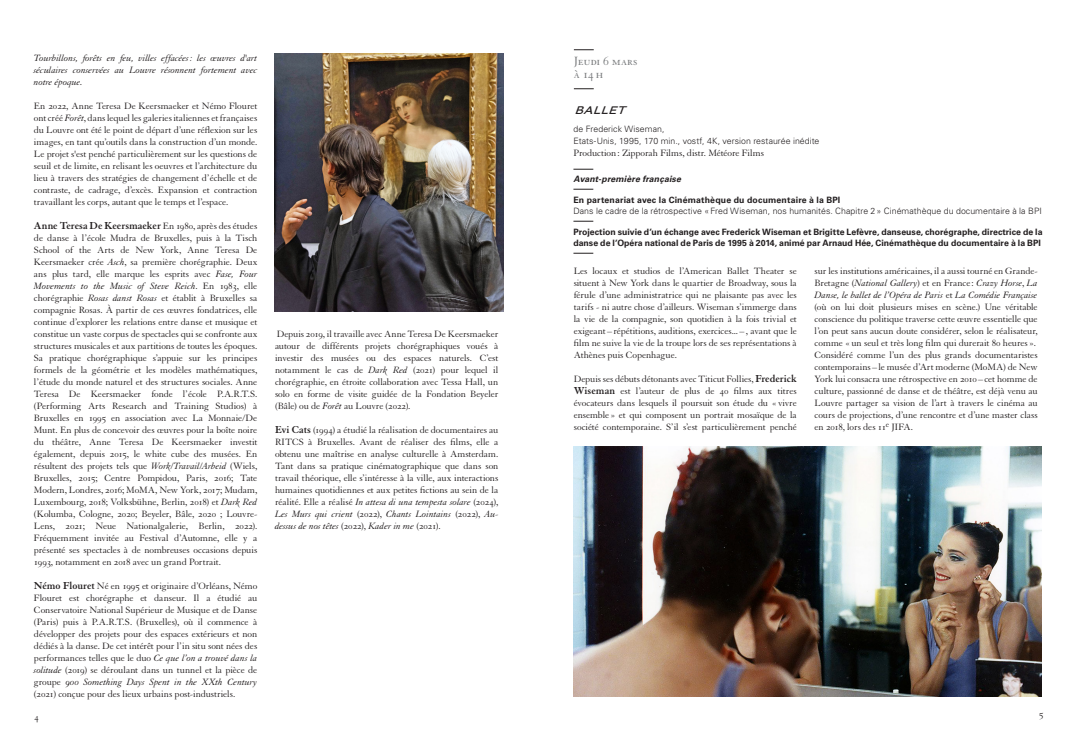
<style>
.page{position:relative;width:1078px;height:740px;background:#fff}
.page>*{position:absolute;margin:0;border:0;box-sizing:border-box;transform-origin:0 0}
.t1{font:13px/13px "Granjon LT Std";color:#77797b}
.t2{font:700 11px "Granjon LT Std";color:#231f20}
.t3{font:italic 11px "Louvre Sans Med";color:#231f20}
.t4{font:10px/12px "Granjon LT Std";letter-spacing:-.01em;color:#231f20;text-align:justify}
.t5{font:italic 10px/12px "Granjon LT Std";color:#231f20;text-align:justify}
.t6{font:700 8.8px/11px "Univers LT Std";color:#231f20}
.t7{font:300 8.8px/12px "Univers LT Std";letter-spacing:.005em;color:#231f20}
.t8{font:700 8.8px "Univers LT Std";letter-spacing:.02em;color:#231f20}
.t9{font:italic 700 8.8px "Univers LT Std";letter-spacing:.015em;color:#231f20}
.s1{font-style:italic}
.s2{font-weight:400;font-size:10px}
.s3{font-weight:700;font-size:11px}
</style>
<div class="page">
<img style="left:274px;top:54px;width:229px;height:258px">
<svg style="left:573px;top:169px;width:20px;height:1px"></svg>
<svg style="left:573px;top:189px;width:20px;height:1px"></svg>
<svg style="left:573px;top:221px;width:20px;height:1px"></svg>
<svg style="left:573px;top:253px;width:20px;height:1px"></svg>
<svg style="left:573px;top:49px;width:20px;height:1px"></svg>
<svg style="left:573px;top:88px;width:20px;height:1px"></svg>
<img style="left:573px;top:447px;width:467px;height:250px">
<p class="t5" style="left:34px;top:52px;width:225px">Tourbillons, forêts en feu, villes effacées: les œuvres d'art séculaires conservées au Louvre résonnent fortement avec notre époque.</p>
<p class="t4" style="left:34px;top:100px;width:225px">En 2022, Anne Teresa De Keersmaeker et Némo Flouret ont créé <span class="s1">Forêt</span>, dans lequel les galeries italiennes et françaises du Louvre ont été le point de départ d’une réflexion sur les images, en tant qu’outils dans la construction d’un monde.<br>Le projet s'est penché particulièrement sur les questions de seuil et de limite, en relisant les oeuvres et l’architecture du lieu à travers des stratégies de changement d’échelle et de contraste, de cadrage, d’excès. Expansion et contraction travaillant les corps, autant que le temps et l’espace.</p>
<p class="t2" style="left:34px;top:219px;width:225px">Anne Teresa De Keersmaeker <span class="s2">En 1980, après des études</span></p>
<p class="t4" style="left:34px;top:232px;width:225px">de danse à l’école Mudra de Bruxelles, puis à la Tisch School of the Arts de New York, Anne Teresa De Keersmaeker crée <span class="s1">Asch</span>, sa première chorégraphie. Deux ans plus tard, elle marque les esprits avec <span class="s1">Fase, Four Movements to the Music of Steve Reich</span>. En 1983, elle chorégraphie <span class="s1">Rosas danst Rosas</span> et établit à Bruxelles sa compagnie Rosas. À partir de ces œuvres fondatrices, elle continue d’explorer les relations entre danse et musique et constitue un vaste corpus de spectacles qui se confronte aux structures musicales et aux partitions de toutes les époques.<br>Sa pratique chorégraphique s’appuie sur les principes formels de la géométrie et les modèles mathématiques, l’étude du monde naturel et des structures sociales. Anne Teresa De Keersmaeker fonde l’école P.A.R.T.S. (Performing Arts Research and Training Studios) à Bruxelles en 1995 en association avec La Monnaie/De Munt. En plus de concevoir des œuvres pour la boîte noire du théâtre, Anne Teresa De Keersmaeker investit également, depuis 2015, le white cube des musées. En résultent des projets tels que <span class="s1">Work/Travail/Arbeid</span> (Wiels, Bruxelles, 2015; Centre Pompidou, Paris, 2016; Tate Modern, Londres, 2016; MoMA, New York, 2017; Mudam, Luxembourg, 2018; Volksbühne, Berlin, 2018) et <span class="s1">Dark Red </span>(Kolumba, Cologne, 2020; Beyeler, Bâle, 2020 ; Louvre-Lens, 2021; Neue Nationalgalerie, Berlin, 2022).<br>Fréquemment invitée au Festival d’Automne, elle y a présenté ses spectacles à de nombreuses occasions depuis 1993, notamment en 2018 avec un grand Portrait.</p>
<p class="t4" style="left:34px;top:580px;width:225px"><span class="s3">Némo Flouret</span> Né en 1995 et originaire d’Orléans, Némo Flouret est chorégraphe et danseur. Il a étudié au Conservatoire National Supérieur de Musique et de Danse (Paris) puis à P.A.R.T.S. (Bruxelles), où il commence à développer des projets pour des espaces extérieurs et non dédiés à la danse. De cet intérêt pour l’in situ sont nées des performances telles que le duo <span class="s1">Ce que l’on a trouvé dans la solitude</span> (2019) se déroulant dans un tunnel et la pièce de groupe <span class="s1">900 Something Days Spent in the XXth Century </span>(2021) conçue pour des lieux urbains post-industriels.</p>
<p class="t4" style="left:275px;top:328px;width:225px">Depuis 2019, il travaille avec Anne Teresa De Keersmaeker autour de différents projets chorégraphiques voués à investir des musées ou des espaces naturels. C’est notamment le cas de <span class="s1">Dark Red</span> (2021) pour lequel il chorégraphie, en étroite collaboration avec Tessa Hall, un solo en forme de visite guidée de la Fondation Beyeler (Bâle) ou de <span class="s1">Forêt</span> au Louvre (2022).</p>
<p class="t4" style="left:275px;top:424px;width:225px"><span class="s3">Evi Cats</span> (1994) a étudié la réalisation de documentaires au RITCS à Bruxelles. Avant de réaliser des films, elle a obtenu une maîtrise en analyse culturelle à Amsterdam.<br>Tant dans sa pratique cinématographique que dans son travail théorique, elle s’intéresse à la ville, aux interactions humaines quotidiennes et aux petites fictions au sein de la réalité. Elle a réalisé <span class="s1">In attesa di una tempesta solare</span> (2024), <span class="s1">Les Murs qui crient</span> (2022), <span class="s1">Chants Lointains</span> (2022), <span class="s1">Au&shy;dessus de nos têtes</span> (2022), <span class="s1">Kader in me</span> (2021).</p>
<h1 class="t1" style="left:573px;top:55px;width:65px">Jeudi 6 mars à 14h</h1>
<p class="t3" style="left:574px;top:103px;width:19px">Ball</p>
<p class="t3" style="left:607px;top:103px;width:21px">et</p>
<p class="t7" style="left:573px;top:122px;width:247px">de Frederick Wiseman,<br>Etats-Unis, 1995, 170 min., vostf, 4K, version restaurée inédite</p>
<p class="t4" style="left:573px;top:147px;width:192px">Production: Zipporah Films, distr. Météore Films</p>
<p class="t9" style="left:573px;top:173px;width:109px">Avant-première française</p>
<p class="t8" style="left:573px;top:194px;width:268px">En partenariat avec la Cinémathèque du documentaire à la BPI</p>
<p class="t7" style="left:573px;top:204px;width:470px">Dans le cadre de la rétrospective «Fred Wiseman, nos humanités. Chapitre 2» Cinémathèque du documentaire à la BPI</p>
<p class="t6" style="left:573px;top:226px;width:470px">Projection suivie d’un échange avec Frederick Wiseman et Brigitte Lefèvre, danseuse, chorégraphe, directrice de la danse de l’Opéra national de Paris de 1995 à 2014, animé par Arnaud Hée, Cinémathèque du documentaire à la BPI</p>
<p class="t4" style="left:573px;top:265px;width:224px">Les locaux et studios de l’American Ballet Theater se situent à New York dans le quartier de Broadway, sous la férule d’une administratrice qui ne plaisante pas avec les tarifs - ni autre chose d’ailleurs. Wiseman s’immerge dans la vie de la compagnie, son quotidien à la fois trivial et exigeant– répétitions, auditions, exercices... –, avant que le film ne suive la vie de la troupe lors de ses représentations à Athènes puis Copenhague.</p>
<p class="t4" style="left:573px;top:373px;width:224px">Depuis ses débuts détonants avec Titicut Follies, <span class="s3">Frederick Wiseman</span> est l’auteur de plus de 40 films aux titres évocateurs dans lesquels il poursuit son étude du « vivre ensemble» et qui composent un portrait mosaïque de la société contemporaine. S’il s’est particulièrement penché</p>
<p class="t4" style="left:814px;top:265px;width:224px;text-align:left">sur les institutions américaines, il a aussi tourné en Grande-Bretagne (<span class="s1">National Gallery</span>) et en France : <span class="s1">Crazy Horse</span>, <span class="s1">La Danse, le ballet de l’Opéra de Paris</span> et <span class="s1">La Comédie Française </span>(où on lui doit plusieurs mises en scène.) Une véritable conscience du politique traverse cette œuvre essentielle que l’on peut sans aucun doute considérer, selon le réalisateur, comme «un seul et très long film qui durerait 80 heures».<br>Considéré comme l’un des plus grands documentaristes contemporains –le musée d’Art moderne (MoMA) de New York lui consacra une rétrospective en 2010 – cet homme de culture, passionné de danse et de théâtre, est déjà venu au Louvre partager sa vision de l’art à travers le cinéma au cours de projections, d’une rencontre et d’une master class en 2018, lors des 11<sup>e</sup> JIFA.</p>
<p class="t4" style="left:34px;top:711px;width:6px">4</p>
<p class="t4" style="left:1038px;top:708px;width:6px">5</p>
</div>
